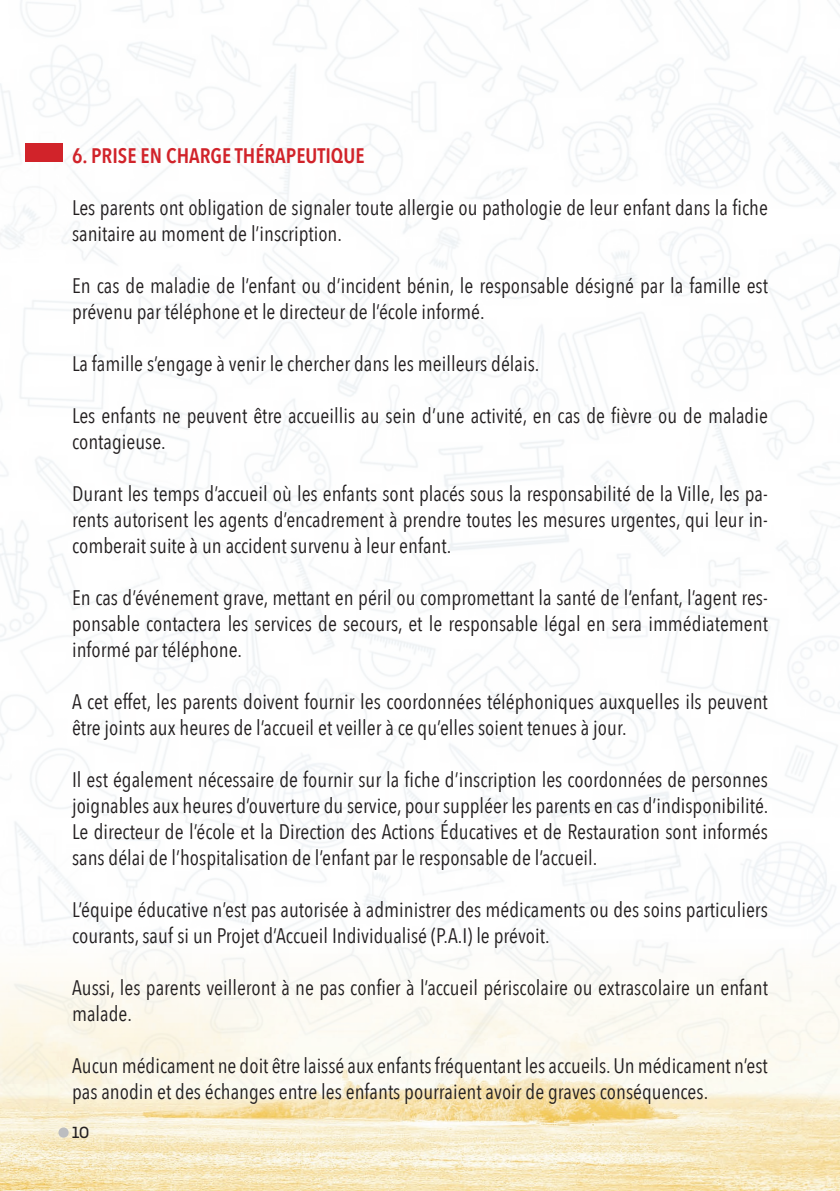
<style>
.page{position:relative;width:840px;height:1191px;background:#fff}
.page>*{position:absolute;margin:0;border:0;box-sizing:border-box;transform-origin:0 0}
.t1{font:21px/26px "Avenir Next Condensed";color:#231f20}
.t2{font:600 21px "Avenir Next Condensed";color:#d1232a}
.t3{font:500 16px "Uber Move";color:#231f20}
</style>
<div class="page">
<img style="left:0;top:6px;width:839px;height:1184px">
<div style="left:25px;top:143px;width:37px;height:19px;background:#d1232a"></div>
<div style="left:58px;top:1127px;width:11px;height:10px;background:#bcbdc0;border-radius:50%"></div>
<p class="t2" style="left:72px;top:137px;width:294px">6. PRISE EN CHARGE THÉRAPEUTIQUE</p>
<p class="t1" style="left:72px;top:194px;width:697px">Les parents ont obligation de signaler toute allergie ou pathologie de leur enfant dans la fiche sanitaire au moment de l’inscription.</p>
<p class="t1" style="left:72px;top:272px;width:697px">En cas de maladie de l’enfant ou d’incident bénin, le responsable désigné par la famille est prévenu par téléphone et le directeur de l’école informé.</p>
<p class="t1" style="left:72px;top:350px;width:468px">La famille s’engage à venir le chercher dans les meilleurs délais.</p>
<p class="t1" style="left:72px;top:402px;width:697px">Les enfants ne peuvent être accueillis au sein d’une activité, en cas de fièvre ou de maladie contagieuse.</p>
<p class="t1" style="left:72px;top:480px;width:697px;text-align:justify">Durant les temps d’accueil où les enfants sont placés sous la responsabilité de la Ville, les pa&shy;rents autorisent les agents d’encadrement à prendre toutes les mesures urgentes, qui leur in&shy;comberait suite à un accident survenu à leur enfant.</p>
<p class="t1" style="left:72px;top:584px;width:697px;text-align:justify">En cas d’événement grave, mettant en péril ou compromettant la santé de l’enfant, l’agent res&shy;ponsable contactera les services de secours, et le responsable légal en sera immédiatement informé par téléphone.</p>
<p class="t1" style="left:72px;top:688px;width:697px">A cet effet, les parents doivent fournir les coordonnées téléphoniques auxquelles ils peuvent être joints aux heures de l’accueil et veiller à ce qu’elles soient tenues à jour.</p>
<p class="t1" style="left:72px;top:766px;width:697px;text-align:justify">Il est également nécessaire de fournir sur la fiche d’inscription les coordonnées de personnes joignables aux heures d’ouverture du service, pour suppléer les parents en cas d’indisponibilité.<br>Le directeur de l’école et la Direction des Actions Éducatives et de Restauration sont informés sans délai de l’hospitalisation de l’enfant par le responsable de l’accueil.</p>
<p class="t1" style="left:72px;top:896px;width:697px">L’équipe éducative n’est pas autorisée à administrer des médicaments ou des soins particuliers courants, sauf si un Projet d’Accueil Individualisé (P.A.I) le prévoit.</p>
<p class="t1" style="left:72px;top:974px;width:697px">Aussi, les parents veilleront à ne pas confier à l’accueil périscolaire ou extrascolaire un enfant malade.</p>
<p class="t1" style="left:72px;top:1052px;width:697px">Aucun médicament ne doit être laissé aux enfants fréquentant les accueils. Un médicament n’est pas anodin et des échanges entre les enfants pourraient avoir de graves conséquences.</p>
<p class="t3" style="left:72px;top:1123px;width:19px">10</p>
</div>
